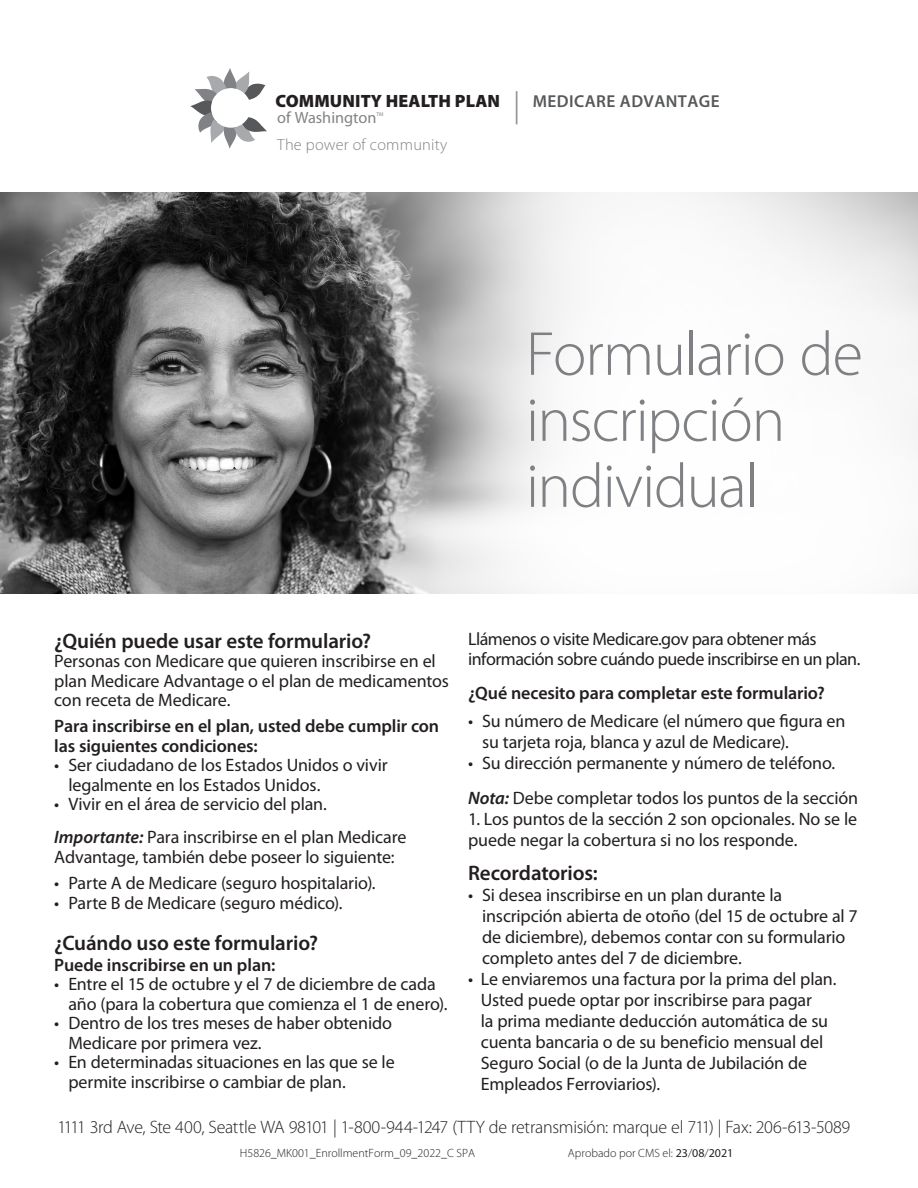
<style>
.page{position:relative;width:918px;height:1188px;background:#fff}
.page>*{position:absolute;margin:0;border:0;box-sizing:border-box;transform-origin:0 0}
.t1{font:300 62.7px/66px "Myriad Pro";letter-spacing:-.025em;color:#7e8083}
.t2{font:600 21px "Myriad Pro";letter-spacing:-.005em;color:#231f20}
.t3{font:18px/21px "Myriad Pro";letter-spacing:-.01em;color:#231f20}
.t4{font:600 18px/19.5px "Myriad Pro";letter-spacing:-.005em;color:#231f20}
.t5{font:300 18px "Myriad Pro";letter-spacing:-.02em;color:#231f20}
.t6{font:18px/19.5px "Myriad Pro";letter-spacing:-.03em;color:#231f20}
.t7{font:900 17.85px "Myriad Pro";letter-spacing:.005em;color:#231f20}
.t8{font:600 17.25px "Myriad Pro";letter-spacing:.025em;color:#57585a}
.t9{font:300 16.35px "Myriad Pro";letter-spacing:.015em;color:#818385}
.t10{font:16.35px "Myriad Pro";color:#818385}
.t11{font:300 12px "Myriad Pro";color:#231f20}
.t12{font:5.4px "Myriad Pro";color:#818385}
.s1{font-weight:600;font-style:italic}
.s2{font-weight:400}
</style>
<div class="page">
<img style="left:0;top:192px;width:918px;height:402px">
<hr style="left:516px;top:91px;width:1px;height:33px;background:#939598">
<svg style="left:190px;top:68px;width:77px;height:81px"></svg>
<p class="t7" style="left:275px;top:91px;width:226px">COMMUNITY HEALTH PLAN</p>
<p class="t8" style="left:533px;top:92px;width:188px">MEDICARE ADVANTAGE</p>
<p class="t10" style="left:277px;top:108px;width:101px">of Washington</p>
<p class="t12" style="left:377px;top:111px;width:9px">TM</p>
<p class="t9" style="left:277px;top:136px;width:172px">The power of community</p>
<p class="t1" style="left:526px;top:322px;width:339px">Formulario de inscripción individual</p>
<p class="t2" style="left:54px;top:629px;width:318px">¿Quién puede usar este formulario?</p>
<p class="t3" style="left:54px;top:652px;width:396px;line-height:19.5px">Personas con Medicare que quieren inscribirse en el plan Medicare Advantage o el plan de medicamentos con receta de Medicare.</p>
<p class="t4" style="left:54px;top:717px;width:386px">Para inscribirse en el plan, usted debe cumplir con las siguientes condiciones:</p>
<p class="t3" style="left:68px;top:756px;width:321px;line-height:19.5px;text-indent:-14px">• Ser ciudadano de los Estados Unidos o vivir legalmente en los Estados Unidos.</p>
<p class="t3" style="left:54px;top:794px;width:274px">• Vivir en el área de servicio del plan.</p>
<p class="t3" style="left:54px;top:828px;width:354px;line-height:19.5px"><span class="s1">Importante:</span> Para inscribirse en el plan Medicare<br>Advantage, también debe poseer lo siguiente:</p>
<p class="t3" style="left:54px;top:873px;width:323px">• Parte A de Medicare (seguro hospitalario).</p>
<p class="t3" style="left:54px;top:892px;width:290px">• Parte B de Medicare (seguro médico).</p>
<p class="t2" style="left:54px;top:931px;width:265px">¿Cuándo uso este formulario?</p>
<p class="t4" style="left:54px;top:955px;width:222px">Puede inscribirse en un plan:</p>
<p class="t3" style="left:68px;top:975px;width:381px;line-height:19.5px;text-indent:-14px">• Entre el 15 de octubre y el 7 de diciembre de cada año (para la cobertura que comienza el 1 de enero).</p>
<p class="t3" style="left:68px;top:1014px;width:325px;line-height:19.5px;text-indent:-14px">• Dentro de los tres meses de haber obtenido<br>Medicare por primera vez.</p>
<p class="t3" style="left:68px;top:1053px;width:328px;line-height:19.5px;text-indent:-14px">• En determinadas situaciones en las que se le permite inscribirse o cambiar de plan.</p>
<p class="t6" style="left:468px;top:630px;width:394px">Llámenos o visite Medicare.gov para obtener más información sobre cuándo puede inscribirse en un plan.</p>
<p class="t4" style="left:468px;top:684px;width:358px">¿Qué necesito para completar este formulario?</p>
<p class="t3" style="left:482px;top:711px;width:365px;text-indent:-14px">• Su número de Medicare (el número que figura en su tarjeta roja, blanca y azul de Medicare).</p>
<p class="t3" style="left:468px;top:753px;width:369px">• Su dirección permanente y número de teléfono.</p>
<p class="t3" style="left:468px;top:787px;width:392px"><span class="s1">Nota:</span> Debe completar todos los puntos de la sección</p>
<p class="t3" style="left:468px;top:808px;width:391px">1. Los puntos de la sección 2 son opcionales. No se le puede negar la cobertura si no los responde.</p>
<p class="t2" style="left:468px;top:861px;width:131px">Recordatorios:</p>
<p class="t3" style="left:482px;top:885px;width:377px;text-indent:-14px">• Si desea inscribirse en un plan durante la inscripción abierta de otoño (del 15 de octubre al 7 de diciembre), debemos contar con su formulario completo antes del 7 de diciembre.</p>
<p class="t3" style="left:481px;top:969px;width:357px;text-indent:-13px">• Le enviaremos una factura por la prima del plan.<br>Usted puede optar por inscribirse para pagar<br>la prima mediante deducción automática de su cuenta bancaria o de su beneficio mensual del Seguro Social (o de la Junta de Jubilación de Empleados Ferroviarios).</p>
<p class="t5" style="left:57px;top:1117px;width:794px">1111 3rd Ave, Ste 400, Seattle WA 98101 | 1-800-944-1247 (TTY de retransmisión: marque el 711) | Fax: 206-613-5089</p>
<p class="t11" style="left:240px;top:1146px;width:237px">H5826_MK001_EnrollmentForm_09_2022_C SPA</p>
<p class="t11" style="left:568px;top:1146px;width:167px">Aprobado por CMS el: <span class="s2">23</span>/<span class="s2">08</span>/<span class="s2">2021</span></p>
</div>
